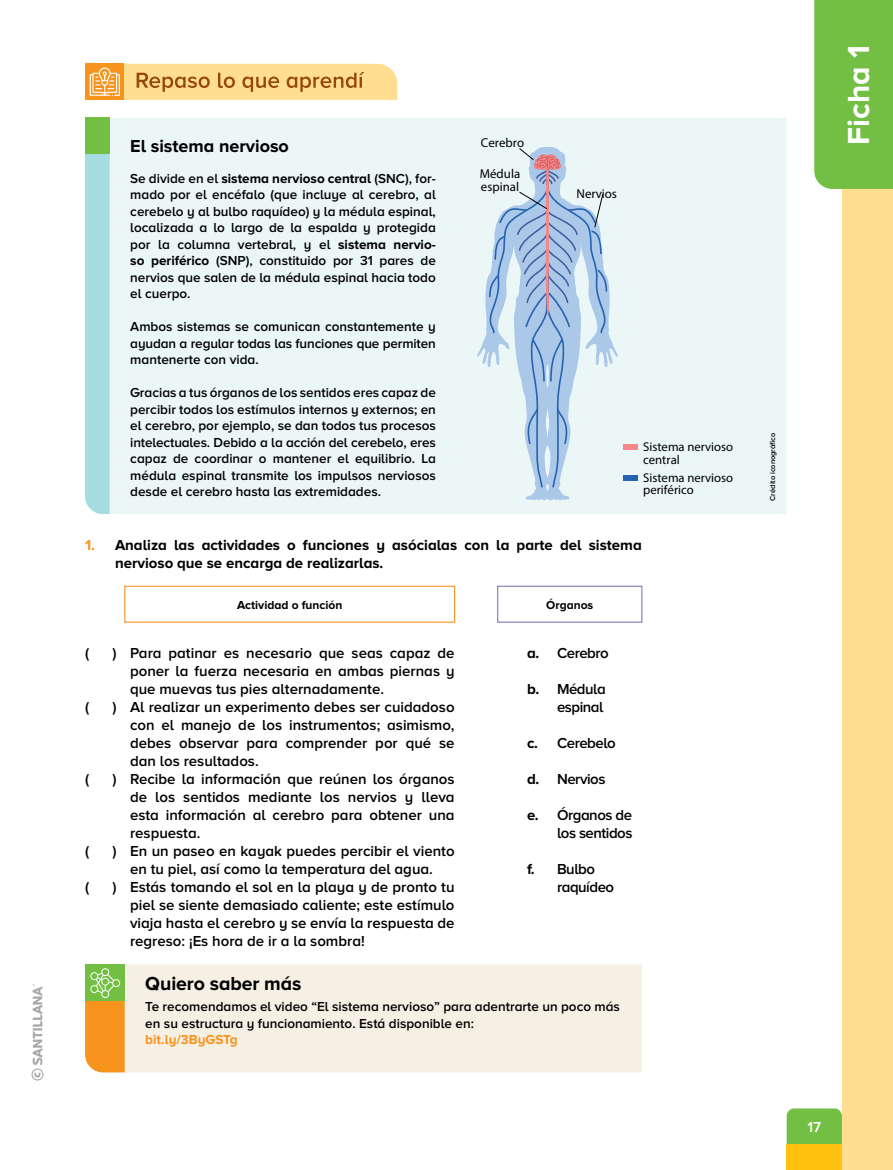
<style>
.page{position:relative;width:893px;height:1170px;background:#fff}
.page>*{position:absolute;margin:0;border:0;box-sizing:border-box;transform-origin:0 0}
.t1{font:700 31.5px "Proxima Nova A";color:#fff}
.t2{font:700 19.5px "Proxima Nova A";letter-spacing:-.005em;color:#000}
.t3{font:700 18px "Proxima Nova A";color:#000}
.t4{font:600 15px/18px "Proxima Nova A";color:#000;text-align:justify}
.t5{font:700 15px/18px "Proxima Nova A";color:#000}
.t6{font:600 15px/18px "Proxima Nova A";letter-spacing:-.03em;color:#000;text-align:right}
.t7{font:600 15px "Proxima Nova A";color:#fff}
.t8{font:600 13.5px/16.5px "Proxima Nova A";color:#000;text-align:justify}
.t9{font:700 13.5px "Proxima Nova A";color:#f7941e}
.t10{font:12.9px/12.9px "Uni Sans";color:#000}
.t11{font:12.9px "Uni Sans";color:#000}
.t12{font:12.75px/12.8px "Uni Sans";color:#000}
.t13{font:700 12px "Proxima Nova A";color:#000}
.t14{font:600 7.5px "Proxima Nova A";letter-spacing:-.005em;color:#000}
.s1{font-weight:700}
.s2{color:#f7941e}
</style>
<div class="page">
<div style="left:787px;top:1108px;width:55px;height:36px;background:#72bf44"></div>
<div style="left:787px;top:1144px;width:55px;height:25px;background:#ffc20e"></div>
<div style="left:842px;top:0;width:51px;height:1169px;background:#ffdd91"></div>
<div style="left:814px;top:0;width:79px;height:189px;background:#72bf44"></div>
<svg style="left:85px;top:64px;width:312px;height:36px;background:#f3c77a"></svg>
<div style="left:110px;top:118px;width:677px;height:396px;background:#ebf6f7"></div>
<div style="left:85px;top:154px;width:25px;height:360px;background:#a5dce2"></div>
<div style="left:85px;top:118px;width:25px;height:36px;background:#72bf44"></div>
<div style="left:125px;top:964px;width:517px;height:108px;background:#f6efe3"></div>
<svg style="left:85px;top:964px;width:40px;height:108px;background:#cfa737"></svg>
<div style="left:124px;top:585px;width:331px;height:37px;border:1px solid #f7941e"></div>
<div style="left:497px;top:585px;width:145px;height:37px;border:1px solid #8378b8"></div>
<svg style="left:477px;top:147px;width:142px;height:354px;background:#e6f3f6"></svg>
<svg style="left:484px;top:147px;width:127px;height:342px;background:#c3d7e9"></svg>
<div style="left:623px;top:445px;width:15px;height:5px;background:#f4888a"></div>
<div style="left:623px;top:475px;width:15px;height:5px;background:#2563af"></div>
<svg style="left:32px;top:984px;width:12px;height:96px"></svg>
<h3 class="t3" style="left:130px;top:136px;width:160px">El sistema nervioso</h3>
<p class="t8" style="left:130px;top:169px;width:307px">Se divide en el <span class="s1">sistema nervioso central</span> (SNC), for&shy;mado por el encéfalo (que incluye al cerebro, al cerebelo y al bulbo raquídeo) y la médula espinal, localizada a lo largo de la espalda y protegida por la columna vertebral, y el <span class="s1">sistema nervio&shy;so periférico</span> (SNP), constituido por 31 pares de nervios que salen de la médula espinal hacia todo el cuerpo.</p>
<p class="t8" style="left:130px;top:318px;width:307px">Ambos sistemas se comunican constantemente y ayudan a regular todas las funciones que permiten mantenerte con vida.</p>
<p class="t8" style="left:130px;top:384px;width:307px">Gracias a tus órganos de los sentidos eres capaz de percibir todos los estímulos internos y externos; en el cerebro, por ejemplo, se dan todos tus procesos intelectuales. Debido a la acción del cerebelo, eres capaz de coordinar o mantener el equilibrio. La médula espinal transmite los impulsos nerviosos desde el cerebro hasta las extremidades.</p>
<p class="t10" style="left:481px;top:136px;width:45px">Cerebro</p>
<p class="t10" style="left:480px;top:167px;width:42px">Médula espinal</p>
<p class="t10" style="left:576px;top:187px;width:42px">Nervios</p>
<p class="t12" style="left:643px;top:440px;width:92px">Sistema nervioso central</p>
<p class="t12" style="left:643px;top:471px;width:92px">Sistema nervioso periférico</p>
<p class="t11" style="left:501px;top:534px;width:93px">Sistema nervioso</p>
<p class="t5" style="left:115px;top:536px;width:528px;text-indent:-30px"><span class="s2">1.</span> Analiza las actividades o funciones y asócialas con la parte del sistema nervioso que se encarga de realizarlas.</p>
<p class="t13" style="left:237px;top:598px;width:107px">Actividad o función</p>
<p class="t13" style="left:546px;top:598px;width:49px">Órganos</p>
<p class="t6" style="left:527px;top:644px;width:83px"><span class="s1">a.</span> Cerebro</p>
<p class="t6" style="left:527px;top:680px;width:80px"><span class="s1">b.</span> Médula espinal</p>
<p class="t6" style="left:527px;top:734px;width:90px"><span class="s1">c.</span> Cerebelo</p>
<p class="t6" style="left:527px;top:770px;width:80px"><span class="s1">d.</span> Nervios</p>
<p class="t6" style="left:527px;top:806px;width:107px"><span class="s1">e.</span> Órganos de los sentidos</p>
<p class="t6" style="left:557px;top:860px;width:59px;text-align:left;text-indent:-30px"><span class="s1">f.</span> Bulbo raquídeo</p>
<p class="t4" style="left:85px;top:644px;width:6px">(</p>
<p class="t4" style="left:130px;top:644px;width:326px;text-indent:-18px">) Para patinar es necesario que seas capaz de poner la fuerza necesaria en ambas piernas y que muevas tus pies alternadamente.</p>
<p class="t4" style="left:85px;top:698px;width:6px">(</p>
<p class="t4" style="left:130px;top:698px;width:326px;text-indent:-18px">) Al realizar un experimento debes ser cuidadoso con el manejo de los instrumentos; asimismo, debes observar para comprender por qué se dan los resultados.</p>
<p class="t4" style="left:85px;top:770px;width:6px">(</p>
<p class="t4" style="left:130px;top:770px;width:326px;text-indent:-18px">) Recibe la información que reúnen los órganos de los sentidos mediante los nervios y lleva esta información al cerebro para obtener una respuesta.</p>
<p class="t4" style="left:85px;top:842px;width:6px">(</p>
<p class="t4" style="left:112px;top:842px;width:344px;text-align:center">) En un paseo en kayak puedes percibir el viento en tu piel, así como la temperatura del agua.</p>
<p class="t4" style="left:85px;top:878px;width:6px">(</p>
<p class="t4" style="left:130px;top:878px;width:326px;text-indent:-18px">) Estás tomando el sol en la playa y de pronto tu piel se siente demasiado caliente; este estímulo viaja hasta el cerebro y se envía la respuesta de regreso: ¡Es hora de ir a la sombra!</p>
<h2 class="t2" style="left:145px;top:972px;width:158px">Quiero saber más</h2>
<p class="t8" style="left:145px;top:997px;width:476px">Te recomendamos el video “El sistema nervioso” para adentrarte un poco más en su estructura y funcionamiento. Está disponible en:</p>
<p class="t9" style="left:145px;top:1031px;width:94px">bit.ly/3ByGSTg</p>
<h1 class="t1" style="left:841px;top:145px;width:101px;rotate:-90deg">Ficha 1</h1>
<p class="t14" style="left:768px;top:500px;width:69px;rotate:-90deg">Crédito iconográfico</p>
<p class="t7" style="left:807px;top:1118px;width:15px">17</p>
</div>
